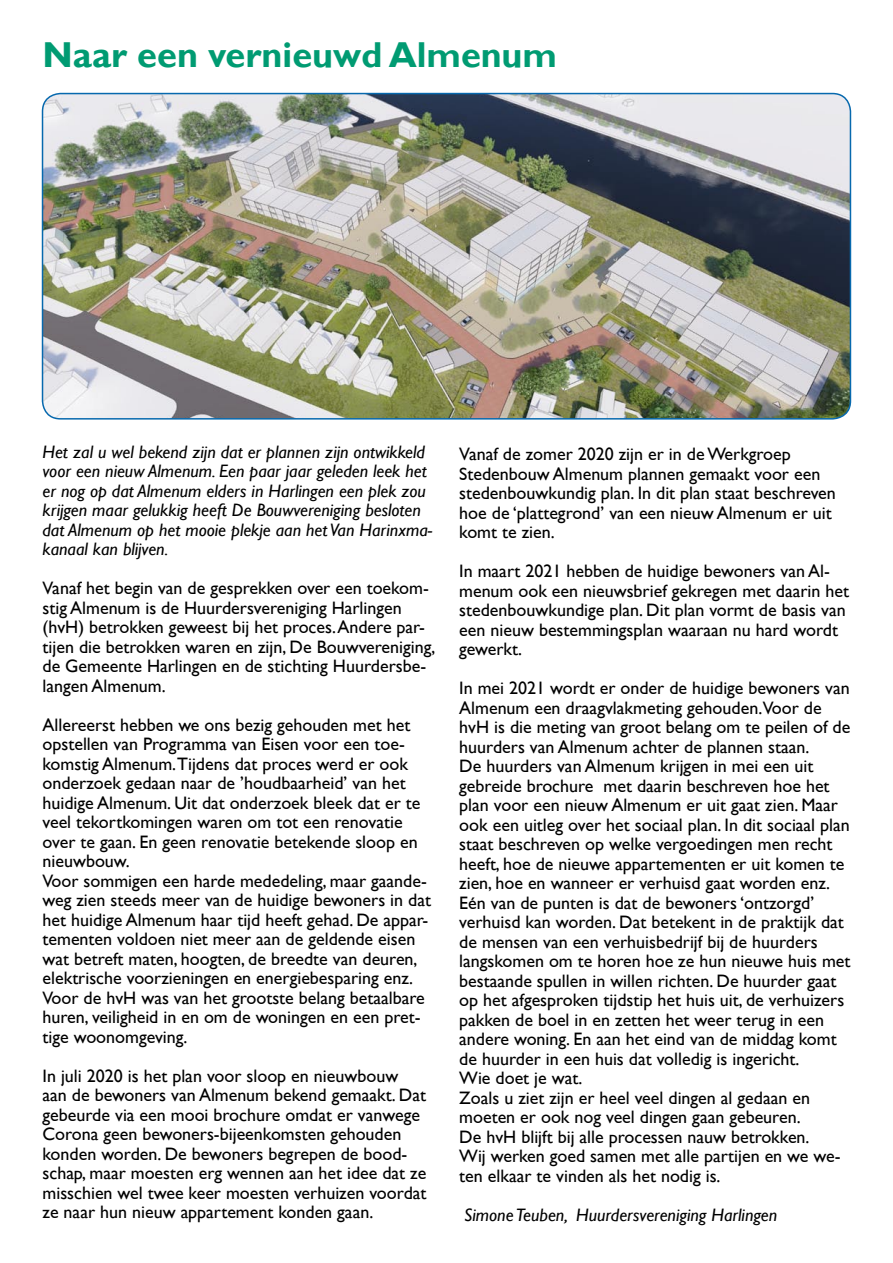
<style>
.page{position:relative;width:893px;height:1263px;background:#fff}
.page>*{position:absolute;margin:0;border:0;box-sizing:border-box;transform-origin:0 0}
.t1{font:700 36px "Gill Sans";color:#009b72}
.t2{font:18px/19.5px "Gill Sans";color:#000}
.t3{font:italic 18px/19.5px "Gill Sans";color:#000}
</style>
<div class="page">
<img style="left:43px;top:94px;width:807px;height:325px;border-radius:18px">
<div style="left:42px;top:93px;width:809px;height:327px;border:2px solid #0769ae;border-radius:18px"></div>
<h1 class="t1" style="left:43px;top:34px;width:516px">Naar een vernieuwd Almenum</h1>
<p class="t3" style="left:43px;top:442px;width:391px">Het zal u wel bekend zijn dat er plannen zijn ontwikkeld voor een nieuw Almenum. Een paar jaar geleden leek het er nog op dat Almenum elders in Harlingen een plek zou krijgen maar gelukkig heeft De Bouwvereniging besloten dat Almenum op het mooie plekje aan het Van Harinxma&shy;kanaal kan blijven.</p>
<p class="t2" style="left:43px;top:578px;width:394px">Vanaf het begin van de gesprekken over een toekom&shy;stig Almenum is de Huurdersvereniging Harlingen (hvH) betrokken geweest bij het proces. Andere par&shy;tijen die betrokken waren en zijn, De Bouwvereniging, de Gemeente Harlingen en de stichting Huurdersbe&shy;langen Almenum.</p>
<p class="t2" style="left:43px;top:715px;width:390px">Allereerst hebben we ons bezig gehouden met het opstellen van Programma van Eisen voor een toe&shy;komstig Almenum.Tijdens dat proces werd er ook onderzoek gedaan naar de ’houdbaarheid’ van het huidige Almenum. Uit dat onderzoek bleek dat er te veel tekortkomingen waren om tot een renovatie over te gaan. En geen renovatie betekende sloop en nieuwbouw.<br>Voor sommigen een harde mededeling, maar gaande&shy;weg zien steeds meer van de huidige bewoners in dat het huidige Almenum haar tijd heeft gehad. De appar&shy;tementen voldoen niet meer aan de geldende eisen wat betreft maten, hoogten, de breedte van deuren, elektrische voorzieningen en energiebesparing enz.<br>Voor de hvH was van het grootste belang betaalbare huren, veiligheid in en om de woningen en een pret&shy;tige woonomgeving.</p>
<p class="t2" style="left:43px;top:1066px;width:385px">In juli 2020 is het plan voor sloop en nieuwbouw aan de bewoners van Almenum bekend gemaakt. Dat gebeurde via een mooi brochure omdat er vanwege Corona geen bewoners-bijeenkomsten gehouden konden worden. De bewoners begrepen de bood&shy;schap, maar moesten erg wennen aan het idee dat ze misschien wel twee keer moesten verhuizen voordat ze naar hun nieuw appartement konden gaan.</p>
<p class="t2" style="left:459px;top:444px;width:378px">Vanaf de zomer 2020 zijn er in de Werkgroep Stedenbouw Almenum plannen gemaakt voor een stedenbouwkundig plan. In dit plan staat beschreven hoe de ‘plattegrond’ van een nieuw Almenum er uit komt te zien.</p>
<p class="t2" style="left:459px;top:561px;width:391px">In maart 2021 hebben de huidige bewoners van Al&shy;menum ook een nieuwsbrief gekregen met daarin het stedenbouwkundige plan. Dit plan vormt de basis van een nieuw bestemmingsplan waaraan nu hard wordt gewerkt.</p>
<p class="t2" style="left:459px;top:678px;width:393px">In mei 2021 wordt er onder de huidige bewoners van Almenum een draagvlakmeting gehouden.Voor de hvH is die meting van groot belang om te peilen of de huurders van Almenum achter de plannen staan.<br>De huurders van Almenum krijgen in mei een uit gebreide brochure met daarin beschreven hoe het plan voor een nieuw Almenum er uit gaat zien. Maar ook een uitleg over het sociaal plan. In dit sociaal plan staat beschreven op welke vergoedingen men recht heeft, hoe de nieuwe appartementen er uit komen te zien, hoe en wanneer er verhuisd gaat worden enz.<br>Eén van de punten is dat de bewoners ‘ontzorgd’ verhuisd kan worden. Dat betekent in de praktijk dat de mensen van een verhuisbedrijf bij de huurders langskomen om te horen hoe ze hun nieuwe huis met bestaande spullen in willen richten. De huurder gaat op het afgesproken tijdstip het huis uit, de verhuizers pakken de boel in en zetten het weer terug in een andere woning. En aan het eind van de middag komt de huurder in een huis dat volledig is ingericht.<br>Wie doet je wat.<br>Zoals u ziet zijn er heel veel dingen al gedaan en moeten er ook nog veel dingen gaan gebeuren.<br>De hvH blijft bij alle processen nauw betrokken.<br>Wij werken goed samen met alle partijen en we we&shy;ten elkaar te vinden als het nodig is.</p>
<p class="t3" style="left:464px;top:1205px;width:314px">Simone Teuben, Huurdersvereniging Harlingen</p>
</div>
